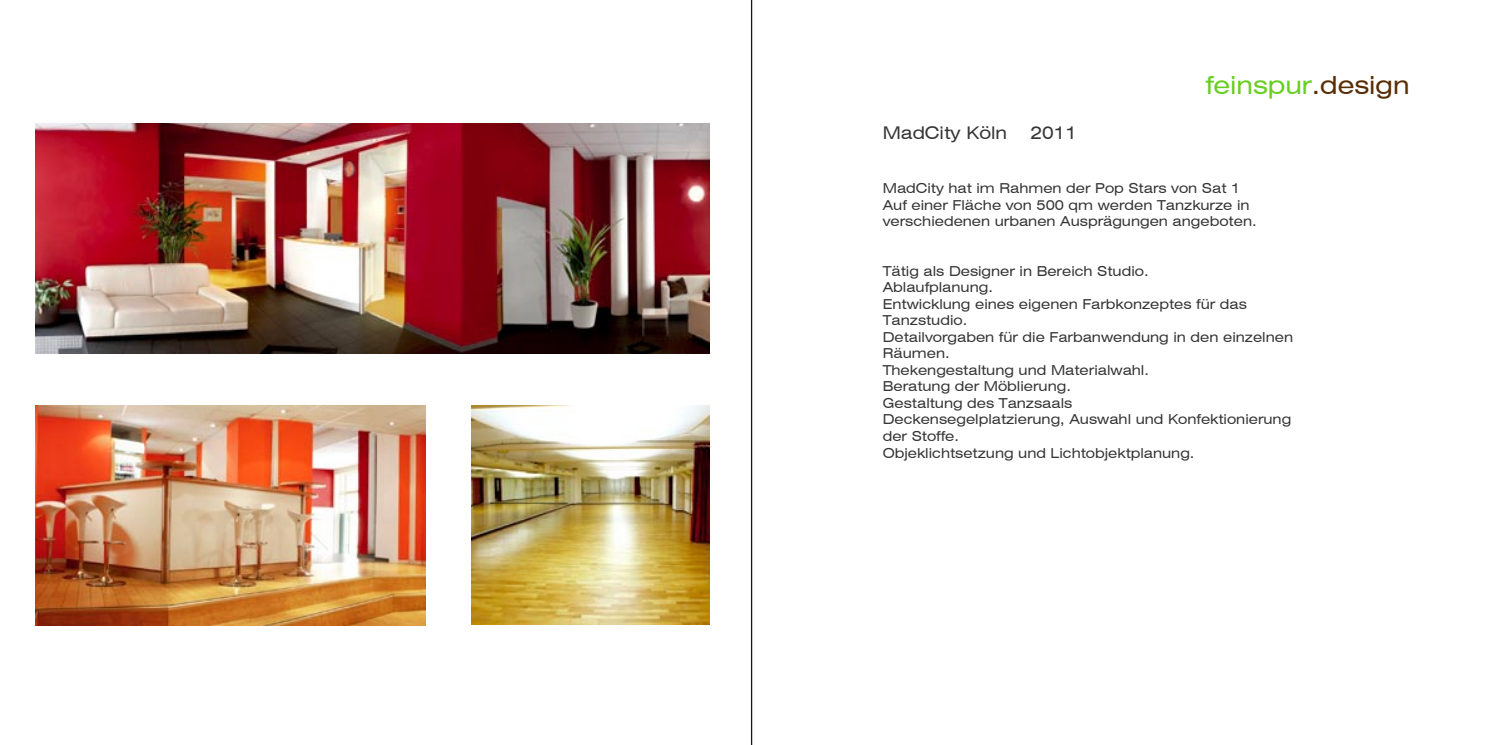
<style>
.page{position:relative;width:1489px;height:745px;background:#fff}
.page>*{position:absolute;margin:0;border:0;box-sizing:border-box;transform-origin:0 0}
.t1{font:expanded 25px "Swiss 721 BT";color:#68ce21}
.t2{font:expanded 17.5px "Swiss 721 BT";color:#353535}
.t3{font:expanded 13.75px/16.5px "Swiss 721 BT";color:#353535}
.s1{color:#592d04}
</style>
<div class="page">
<hr style="left:751px;top:0;width:1px;height:744px;background:#141414">
<img style="left:35px;top:123px;width:674px;height:230px">
<img style="left:35px;top:405px;width:390px;height:220px">
<img style="left:471px;top:405px;width:238px;height:219px">
<p class="t2" style="left:882px;top:122px;width:126px">MadCity Köln</p>
<p class="t2" style="left:1030px;top:122px;width:48px">2011</p>
<h1 class="t1" style="left:1205px;top:70px;width:206px">feinspur<span class="s1">.design</span></h1>
<p class="t3" style="left:882px;top:180px;width:359px">MadCity hat im Rahmen der Pop Stars von Sat 1</p>
<p class="t3" style="left:882px;top:196px;width:375px">Auf einer Fläche von 500 qm werden Tanzkurze in verschiedenen urbanen Ausprägungen angeboten.</p>
<p class="t3" style="left:882px;top:262px;width:267px">Tätig als Designer in Bereich Studio.</p>
<p class="t3" style="left:882px;top:279px;width:112px">Ablaufplanung.</p>
<p class="t3" style="left:882px;top:295px;width:365px">Entwicklung eines eigenen Farbkonzeptes für das<br>Tanzstudio.</p>
<p class="t3" style="left:882px;top:328px;width:412px">Detailvorgaben für die Farbanwendung in den einzelnen<br>Räumen.</p>
<p class="t3" style="left:882px;top:361px;width:268px">Thekengestaltung und Materialwahl.</p>
<p class="t3" style="left:882px;top:378px;width:190px">Beratung der Möblierung.</p>
<p class="t3" style="left:882px;top:394px;width:191px">Gestaltung des Tanzsaals</p>
<p class="t3" style="left:882px;top:411px;width:410px">Deckensegelplatzierung, Auswahl und Konfektionierung der Stoffe.</p>
<p class="t3" style="left:882px;top:444px;width:313px">Objeklichtsetzung und Lichtobjektplanung.</p>
</div>
